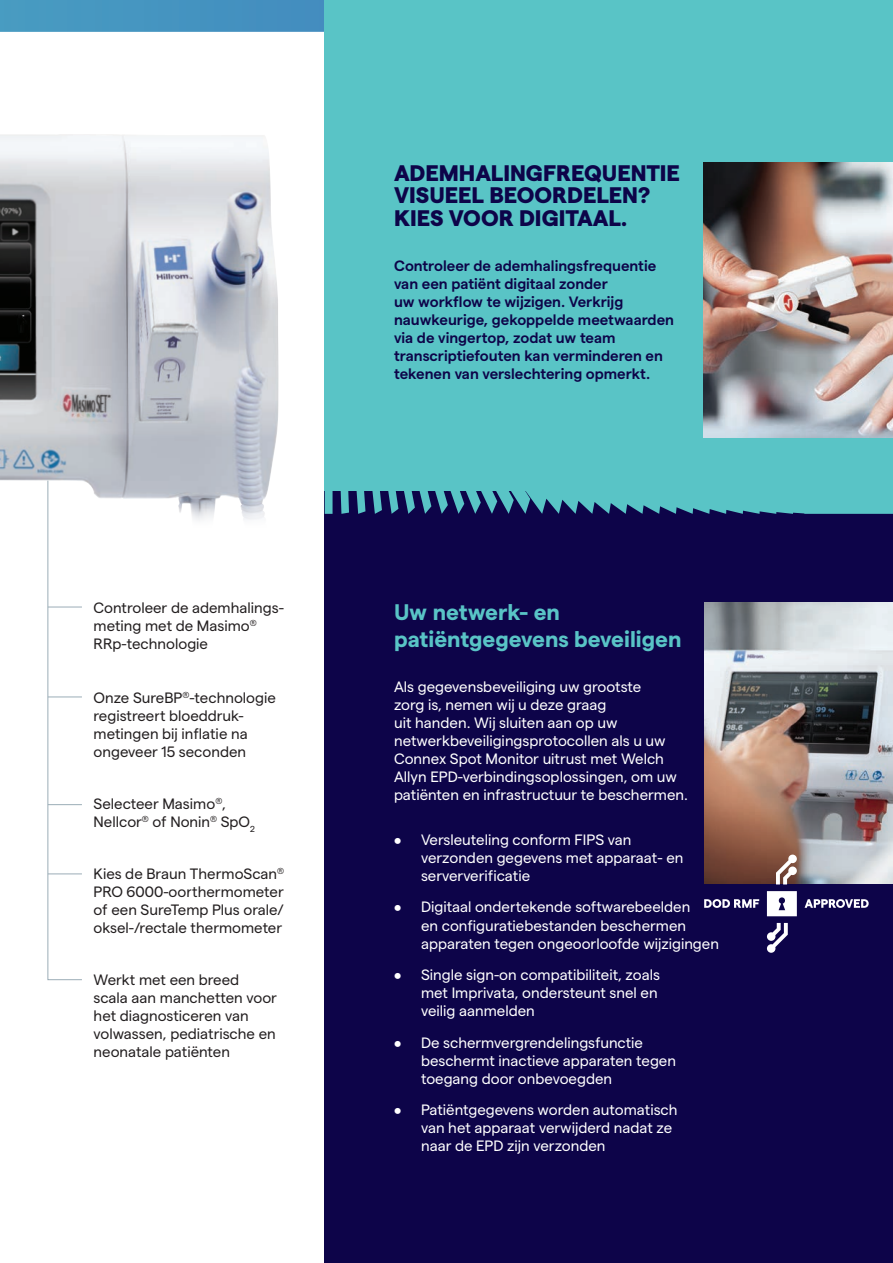
<style>
.page{position:relative;width:893px;height:1263px;background:#fff}
.page>*{position:absolute;margin:0;border:0;box-sizing:border-box;transform-origin:0 0}
.t1{font:800 22.5px/22.5px "Matter";color:#0d0449}
.t2{font:700 22.5px/27px "Matter";color:#59c4c6}
.t3{font:15px/18px "Matter";color:#fff}
.t4{font:15px/18px "Matter";color:#231f20}
.t5{font:600 15px/18px "Matter";color:#0d0449}
</style>
<div class="page">
<div style="left:0;top:0;width:893px;height:32px;background:#4594c0"></div>
<div style="left:325px;top:489px;width:568px;height:774px;background:#0d0449"></div>
<div style="left:325px;top:0;width:568px;height:490px;background:#59c4c6"></div>
<svg style="left:325px;top:490px;width:568px;height:24px"></svg>
<img style="left:704px;top:162px;width:189px;height:275px">
<img style="left:705px;top:602px;width:188px;height:282px">
<svg style="left:47px;top:529px;width:35px;height:451px"></svg>
<img style="left:0;top:134px;width:279px;height:395px">
<hr style="left:48px;top:607px;width:34px;height:1px;background:#9badb7">
<hr style="left:48px;top:696px;width:34px;height:1px;background:#9badb7">
<hr style="left:48px;top:804px;width:34px;height:1px;background:#9badb7">
<hr style="left:48px;top:873px;width:34px;height:1px;background:#9badb7">
<svg style="left:767px;top:891px;width:30px;height:25px"></svg>
<svg style="left:704px;top:899px;width:55px;height:9px"></svg>
<svg style="left:805px;top:899px;width:64px;height:9px"></svg>
<svg style="left:776px;top:854px;width:21px;height:30px"></svg>
<svg style="left:767px;top:923px;width:21px;height:30px"></svg>
<p class="t4" style="left:94px;top:598px;width:192px">Controleer de ademhalings&shy;meting met de Masimo<sup>®<br></sup>RRp-technologie</p>
<p class="t4" style="left:94px;top:687px;width:184px">Onze SureBP<sup>®</sup>-technologie registreert bloeddruk&shy;metingen bij inflatie na ongeveer 15 seconden</p>
<p class="t4" style="left:94px;top:793px;width:163px">Selecteer Masimo<sup>®</sup>,<br>Nellcor<sup>®</sup> of Nonin<sup>®</sup> SpO<sub>2</sub></p>
<p class="t4" style="left:94px;top:863px;width:192px;text-align:justify">Kies de Braun ThermoScan<sup>® </sup>PRO 6000-oorthermometer of een SureTemp Plus orale/ oksel-/rectale thermometer</p>
<p class="t4" style="left:94px;top:969px;width:185px">Werkt met een breed scala aan manchetten voor het diagnosticeren van volwassen, pediatrische en neonatale patiënten</p>
<h1 class="t1" style="left:394px;top:159px;width:287px">ADEMHALINGFREQUENTIE<br>VISUEEL BEOORDELEN?<br>KIES VOOR DIGITAAL.</h1>
<p class="t5" style="left:394px;top:255px;width:282px">Controleer de ademhalingsfrequentie van een patiënt digitaal zonder<br>uw workflow te wijzigen. Verkrijg nauwkeurige, gekoppelde meetwaarden via de vingertop, zodat uw team transcriptiefouten kan verminderen en tekenen van verslechtering opmerkt.</p>
<h1 class="t2" style="left:394px;top:597px;width:289px">Uw netwerk- en patiëntgegevens beveiligen</h1>
<p class="t3" style="left:394px;top:676px;width:295px">Als gegevensbeveiliging uw grootste<br>zorg is, nemen wij u deze graag<br>uit handen. Wij sluiten aan op uw netwerkbeveiligingsprotocollen als u uw Connex Spot Monitor uitrust met Welch Allyn EPD-verbindingsoplossingen, om uw patiënten en infrastructuur te beschermen.</p>
<p class="t3" style="left:421px;top:829px;width:264px;text-indent:-27px">• Versleuteling conform FIPS van verzonden gegevens met apparaat- en serververificatie</p>
<p class="t3" style="left:421px;top:897px;width:299px;text-indent:-27px">• Digitaal ondertekende softwarebeelden<br>en configuratiebestanden beschermen apparaten tegen ongeoorloofde wijzigingen</p>
<p class="t3" style="left:421px;top:964px;width:240px;text-indent:-27px">• Single sign-on compatibiliteit, zoals met Imprivata, ondersteunt snel en veilig aanmelden</p>
<p class="t3" style="left:421px;top:1032px;width:256px;text-indent:-27px">• De schermvergrendelingsfunctie beschermt inactieve apparaten tegen toegang door onbevoegden</p>
<p class="t3" style="left:421px;top:1099px;width:258px;text-indent:-27px">• Patiëntgegevens worden automatisch van het apparaat verwijderd nadat ze naar de EPD zijn verzonden</p>
</div>
